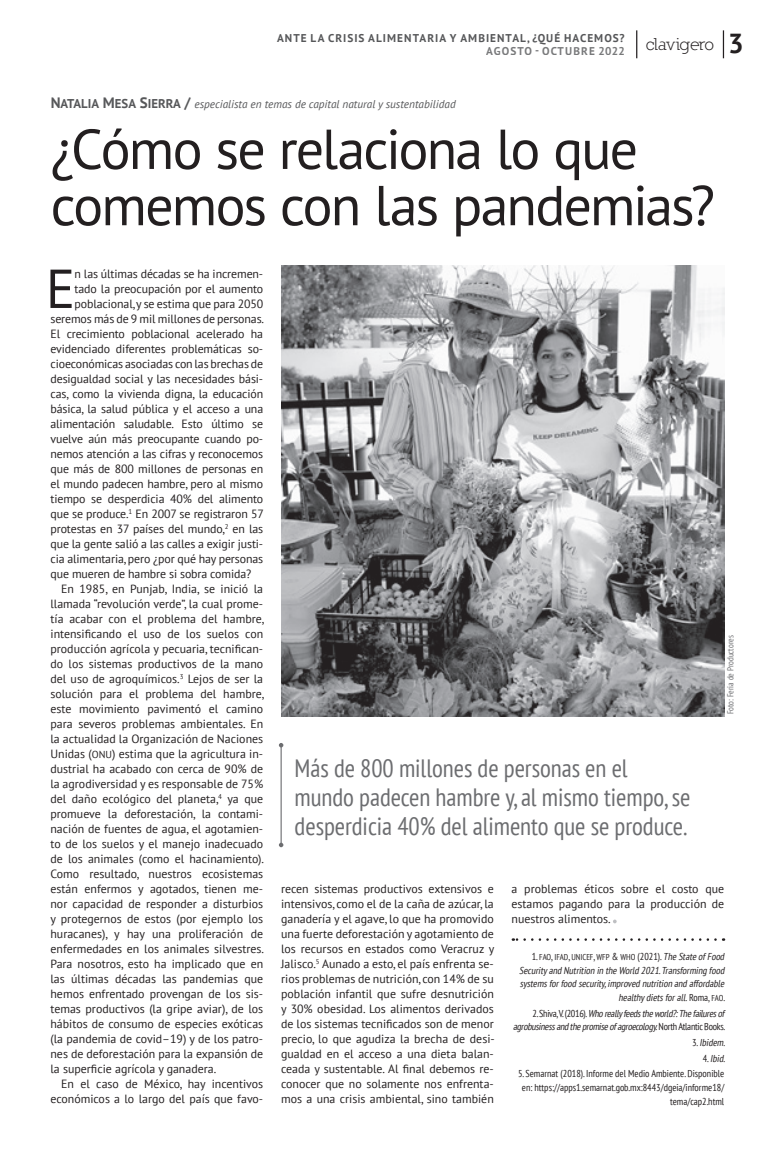
<style>
.page{position:relative;width:775px;height:1165px;background:#fff}
.page>*{position:absolute;margin:0;border:0;box-sizing:border-box;transform-origin:0 0}
.t1{font:56.12px/56.2px "PT Sans";letter-spacing:-.035em;color:#231f20}
.t2{font:54.75px "PT Sans";color:#231f20}
.t3{font:condensed 25px/28.8px "PT Sans";letter-spacing:-.005em;color:#6c6d70}
.t4{font:17.5px "Nilland";letter-spacing:-.035em;color:#231f20}
.t5{font:11.88px/15px "PT Sans";color:#231f20;text-align:justify}
.t6{font:italic 11.25px "PT Sans";color:#57585a}
.t7{font:700 11.25px "PT Sans";letter-spacing:.095em;color:#565759}
.t8{font:700 11.25px "PT Sans";letter-spacing:.1em;color:#57585a}
.t9{font:italic condensed 10px/13.8px "PT Sans";color:#231f20;text-align:right}
.t10{font:condensed 10px/13.8px "PT Sans";color:#231f20;text-align:right}
.t11{font:condensed 8.75px "PT Sans";color:#6c6d70}
.t12{font:8.5px "PT Sans Narrow SC850";color:#231f20}
.s1{font-family:"PT Sans Bold SC850";font-size:27.38px}
.s2{font-family:"PT Sans Bold SC850";font-style:normal;font-size:15px}
.s3{font-family:"PT Sans Bold SC850";font-style:normal;font-size:12.75px}
.s4{font-family:"PT Sans Regular SC850";font-size:10.12px}
.s5{font-family:"PT Sans";font-stretch:condensed;font-size:10px}
.s6{font-family:"PT Sans";font-style:italic;font-stretch:condensed;font-size:10px}
.s7{font-style:normal}
.s8{font-family:"PT Sans Narrow SC850";font-style:normal;font-stretch:normal;font-size:8.5px}
</style>
<div class="page">
<hr style="left:722px;top:30px;width:2px;height:28px;background:#231f20">
<svg style="left:636px;top:30px;width:1px;height:28px"></svg>
<hr style="left:280px;top:745px;width:2px;height:99px;background:#6c6d70">
<svg style="left:279px;top:743px;width:4px;height:4px"></svg>
<svg style="left:279px;top:842px;width:4px;height:5px"></svg>
<img style="left:281px;top:266px;width:443px;height:450px">
<svg style="left:513px;top:938px;width:202px;height:2px"></svg>
<p class="t7" style="left:277px;top:30px;width:349px">ANTE LA CRISIS ALIMENTARIA Y AMBIENTAL, ¿QUÉ HACEMOS?</p>
<p class="t8" style="left:486px;top:43px;width:140px">AGOSTO - OCTUBRE 2022</p>
<h3 class="t4" style="left:645px;top:34px;width:99px">clavigero <span class="s1">3</span></h3>
<p class="t6" style="left:51px;top:97px;width:406px"><span class="s2">N</span><span class="s3">ATALIA</span> <span class="s2">M</span><span class="s3">ESA</span> <span class="s2">S</span><span class="s3">IERRA</span> <span class="s2">/</span> especialista en temas de capital natural y sustentabilidad</p>
<h1 class="t1" style="left:50px;top:120px;width:666px">¿Cómo se relaciona lo que comemos con las pandemias?</h1>
<h2 class="t2" style="left:46px;top:253px;width:31px">E</h2>
<p class="t5" style="left:75px;top:266px;width:190px">n las últimas décadas se ha incremen-</p>
<p class="t5" style="left:75px;top:281px;width:190px">tado la preocupación por el aumento</p>
<p class="t5" style="left:75px;top:296px;width:190px">poblacional, y se estima que para 2050</p>
<p class="t5" style="left:50px;top:311px;width:215px">seremos más de 9 mil millones de personas.</p>
<p class="t5" style="left:50px;top:326px;width:214px">El crecimiento poblacional acelerado ha</p>
<p class="t5" style="left:50px;top:341px;width:214px">evidenciado diferentes problemáticas so-</p>
<p class="t5" style="left:50px;top:356px;width:214px">cioeconómicas asociadas con las brechas de</p>
<p class="t5" style="left:50px;top:371px;width:214px">desigualdad social y las necesidades bási-</p>
<p class="t5" style="left:50px;top:386px;width:214px">cas, como la vivienda digna, la educación</p>
<p class="t5" style="left:50px;top:401px;width:214px">básica, la salud pública y el acceso a una</p>
<p class="t5" style="left:50px;top:416px;width:214px">alimentación saludable. Esto último se</p>
<p class="t5" style="left:50px;top:431px;width:214px">vuelve aún más preocupante cuando po-</p>
<p class="t5" style="left:50px;top:446px;width:214px">nemos atención a las cifras y reconocemos</p>
<p class="t5" style="left:50px;top:461px;width:214px">que más de 800 millones de personas en</p>
<p class="t5" style="left:50px;top:476px;width:214px">el mundo padecen hambre, pero al mismo</p>
<p class="t5" style="left:50px;top:491px;width:214px">tiempo se desperdicia 40% del alimento</p>
<p class="t5" style="left:50px;top:506px;width:215px">que se produce.<sup>1</sup> En 2007 se registraron 57</p>
<p class="t5" style="left:50px;top:521px;width:214px">protestas en 37 países del mundo,<sup>2</sup> en las</p>
<p class="t5" style="left:50px;top:536px;width:214px">que la gente salió a las calles a exigir justi-</p>
<p class="t5" style="left:50px;top:551px;width:214px">cia alimentaria, pero ¿por qué hay personas</p>
<p class="t5" style="left:50px;top:566px;width:202px">que mueren de hambre si sobra comida?</p>
<p class="t5" style="left:61px;top:581px;width:203px">En 1985, en Punjab, India, se inició la</p>
<p class="t5" style="left:50px;top:596px;width:214px">llamada “revolución verde”, la cual prome-</p>
<p class="t5" style="left:50px;top:611px;width:215px">tía acabar con el problema del hambre,</p>
<p class="t5" style="left:50px;top:626px;width:214px">intensificando el uso de los suelos con</p>
<p class="t5" style="left:50px;top:641px;width:214px">producción agrícola y pecuaria, tecnifican-</p>
<p class="t5" style="left:50px;top:656px;width:214px">do los sistemas productivos de la mano</p>
<p class="t5" style="left:50px;top:671px;width:214px">del uso de agroquímicos.<sup>3</sup> Lejos de ser la</p>
<p class="t5" style="left:50px;top:686px;width:215px">solución para el problema del hambre,</p>
<p class="t5" style="left:50px;top:701px;width:214px">este movimiento pavimentó el camino</p>
<p class="t5" style="left:50px;top:716px;width:214px">para severos problemas ambientales. En</p>
<p class="t5" style="left:50px;top:731px;width:214px">la actualidad la Organización de Naciones</p>
<p class="t5" style="left:50px;top:746px;width:214px">Unidas (<span class="s4">ONU</span>) estima que la agricultura in-</p>
<p class="t5" style="left:50px;top:761px;width:214px">dustrial ha acabado con cerca de 90% de</p>
<p class="t5" style="left:50px;top:776px;width:214px">la agrodiversidad y es responsable de 75%</p>
<p class="t5" style="left:50px;top:791px;width:214px">del daño ecológico del planeta,<sup>4</sup> ya que</p>
<p class="t5" style="left:50px;top:806px;width:214px">promueve la deforestación, la contami-</p>
<p class="t5" style="left:50px;top:821px;width:214px">nación de fuentes de agua, el agotamien-</p>
<p class="t5" style="left:50px;top:836px;width:214px">to de los suelos y el manejo inadecuado</p>
<p class="t5" style="left:50px;top:851px;width:215px">de los animales (como el hacinamiento).</p>
<p class="t5" style="left:50px;top:866px;width:214px">Como resultado, nuestros ecosistemas</p>
<p class="t5" style="left:50px;top:881px;width:214px">están enfermos y agotados, tienen me-</p>
<p class="t5" style="left:50px;top:896px;width:214px">nor capacidad de responder a disturbios</p>
<p class="t5" style="left:50px;top:911px;width:214px">y protegernos de estos (por ejemplo los</p>
<p class="t5" style="left:50px;top:926px;width:214px">huracanes), y hay una proliferación de</p>
<p class="t5" style="left:50px;top:941px;width:215px">enfermedades en los animales silvestres.</p>
<p class="t5" style="left:50px;top:956px;width:214px">Para nosotros, esto ha implicado que en</p>
<p class="t5" style="left:50px;top:971px;width:214px">las últimas décadas las pandemias que</p>
<p class="t5" style="left:50px;top:986px;width:214px">hemos enfrentado provengan de los sis-</p>
<p class="t5" style="left:50px;top:1001px;width:214px">temas productivos (la gripe aviar), de los</p>
<p class="t5" style="left:50px;top:1016px;width:214px">hábitos de consumo de especies exóticas</p>
<p class="t5" style="left:50px;top:1031px;width:214px">(la pandemia de covid–19) y de los patro-</p>
<p class="t5" style="left:50px;top:1046px;width:214px">nes de deforestación para la expansión de</p>
<p class="t5" style="left:50px;top:1061px;width:167px">la superficie agrícola y ganadera.</p>
<p class="t5" style="left:61px;top:1076px;width:203px">En el caso de México, hay incentivos</p>
<p class="t5" style="left:50px;top:1091px;width:214px">económicos a lo largo del país que favo-</p>
<h3 class="t3" style="left:294px;top:753px;width:397px">Más de 800 millones de personas en el mundo padecen hambre y, al mismo tiempo, se desperdicia 40% del alimento que se produce.</h3>
<p class="t11" style="left:724px;top:714px;width:80px;rotate:-90deg">Foto: Feria de Productores</p>
<p class="t5" style="left:281px;top:881px;width:215px">recen sistemas productivos extensivos e intensivos, como el de la caña de azúcar, la ganadería y el agave, lo que ha promovido una fuerte deforestación y agotamiento de los recursos en estados como Veracruz y Jalisco.<sup>5</sup> Aunado a esto, el país enfrenta se&shy;rios problemas de nutrición, con 14% de su población infantil que sufre desnutrición y 30% obesidad. Los alimentos derivados de los sistemas tecnificados son de menor precio, lo que agudiza la brecha de desi&shy;gualdad en el acceso a una dieta balan&shy;ceada y sustentable. Al final debemos re&shy;conocer que no solamente nos enfrenta&shy;mos a una crisis ambiental, sino también</p>
<p class="t5" style="left:511px;top:881px;width:214px">a problemas éticos sobre el costo que estamos pagando para la producción de nuestros alimentos.</p>
<p class="t12" style="left:531px;top:951px;width:196px"><span class="s5">1.</span> FAO<span class="s5">,</span> IFAD<span class="s5">,</span> UNICEF<span class="s5">,</span> WFP <span class="s5">&amp;</span> WHO <span class="s5">(2021).</span> <span class="s6">The State ofFood</span></p>
<p class="t9" style="left:519px;top:962px;width:209px">Securityand Nutrition in the World 2021.Transforming food systemsforfood security,improved nutrition and affordable healthydietsforall.<span class="s7">R o m a ,</span> <span class="s8">F A O</span> <span class="s7">.</span></p>
<p class="t9" style="left:513px;top:1005px;width:215px"><span class="s7">2 . S h i v a , V. ( 2 0 1 6 ) .</span> Whoreallyfeedstheworld?:Thefailuresof agrobusinessandthepromiseofagroecology.<span class="s7">N o r t h At l a n t i c B o o k s .</span></p>
<p class="t9" style="left:692px;top:1034px;width:35px;line-height:15.5px"><span class="s7">3 .</span> Ibidem<span class="s7">.<br>4 .</span> Ibid<span class="s7">.</span></p>
<p class="t10" style="left:518px;top:1066px;width:208px">5. Semarnat (2018). Informe del Medio Ambiente. Disponible en: https://apps1.semarnat.gob.mx:8443/dgeia/informe18/ tema/cap2.html</p>
</div>
